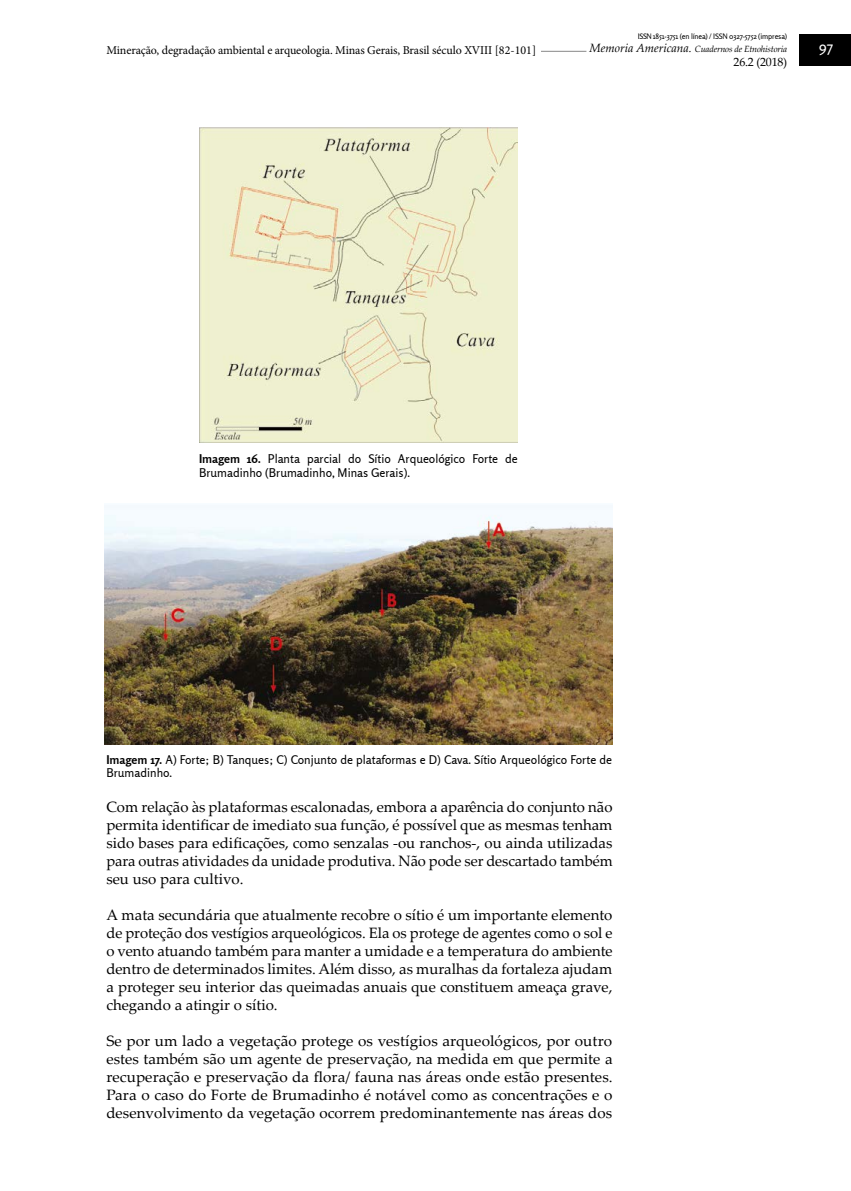
<style>
.page{position:relative;width:851px;height:1191px;background:#fff}
.page>*{position:absolute;margin:0;border:0;box-sizing:border-box;transform-origin:0 0}
.t1{font:15px/18px "Palatino Linotype";color:#000;text-align:justify}
.t2{font:15px "Rosario";color:#fff}
.t3{font:12px/13.5px "Rosario";color:#000}
.t4{font:12px "Minion Pro";letter-spacing:-.01em;color:#000}
.t5{font:12px "Palatino Linotype";letter-spacing:-.02em;color:#000}
.t6{font:italic 9px "Palatino Linotype";letter-spacing:-.02em;color:#000}
.t7{font:7.5px "Rosario";letter-spacing:-.02em;color:#000}
.s1{font-size:12px}
.s2{font-weight:700}
</style>
<div class="page">
<hr style="left:112px;top:51px;width:477px;height:1px;background:#878787">
<div style="left:586px;top:42px;width:108px;height:15px;background:#fff"></div>
<div style="left:799px;top:35px;width:51px;height:31px;background:#000"></div>
<div style="left:106px;top:45px;width:434px;height:21px;background:#fff"></div>
<img style="left:199px;top:128px;width:318px;height:314px">
<img style="left:105px;top:505px;width:507px;height:240px">
<p class="t7" style="left:637px;top:32px;width:151px">ISSN 1851-3751 (en línea) / ISSN 0327-5752 (impresa)</p>
<p class="t6" style="left:589px;top:43px;width:199px"><span class="s1">Memoria Americana.</span> Cuadernos de Etnohistoria</p>
<p class="t5" style="left:733px;top:53px;width:55px">26.2 (2018)</p>
<p class="t4" style="left:106px;top:42px;width:431px">Mineração, degradação ambiental e arqueologia. Minas Gerais, Brasil século XVIII [82-101]</p>
<p class="t2" style="left:818px;top:38px;width:16px">97</p>
<p class="t3" style="left:199px;top:452px;width:320px"><span class="s2">Imagem 16.</span> Planta parcial do Sítio Arqueológico Forte de<br>Brumadinho (Brumadinho, Minas Gerais).</p>
<p class="t3" style="left:106px;top:752px;width:507px"><span class="s2">Imagem 17.</span> A) Forte; B) Tanques; C) Conjunto de plataformas e D) Cava. Sítio Arqueológico Forte de<br>Brumadinho.</p>
<p class="t1" style="left:106px;top:797px;width:507px">Com relação às plataformas escalonadas, embora a aparência do conjunto não permita identificar de imediato sua função, é possível que as mesmas tenham sido bases para edificações, como senzalas -ou ranchos-, ou ainda utilizadas para outras atividades da unidade produtiva. Não pode ser descartado também seu uso para cultivo.</p>
<p class="t1" style="left:106px;top:905px;width:507px">A mata secundária que atualmente recobre o sítio é um importante elemento de proteção dos vestígios arqueológicos. Ela os protege de agentes como o sol e o vento atuando também para manter a umidade e a temperatura do ambiente dentro de determinados limites. Além disso, as muralhas da fortaleza ajudam a proteger seu interior das queimadas anuais que constituem ameaça grave, chegando a atingir o sítio.</p>
<p class="t1" style="left:106px;top:1031px;width:508px">Se por um lado a vegetação protege os vestígios arqueológicos, por outro estes também são um agente de preservação, na medida em que permite a recuperação e preservação da flora/ fauna nas áreas onde estão presentes.<br>Para o caso do Forte de Brumadinho é notável como as concentrações e o desenvolvimento da vegetação ocorrem predominantemente nas áreas dos</p>
</div>
